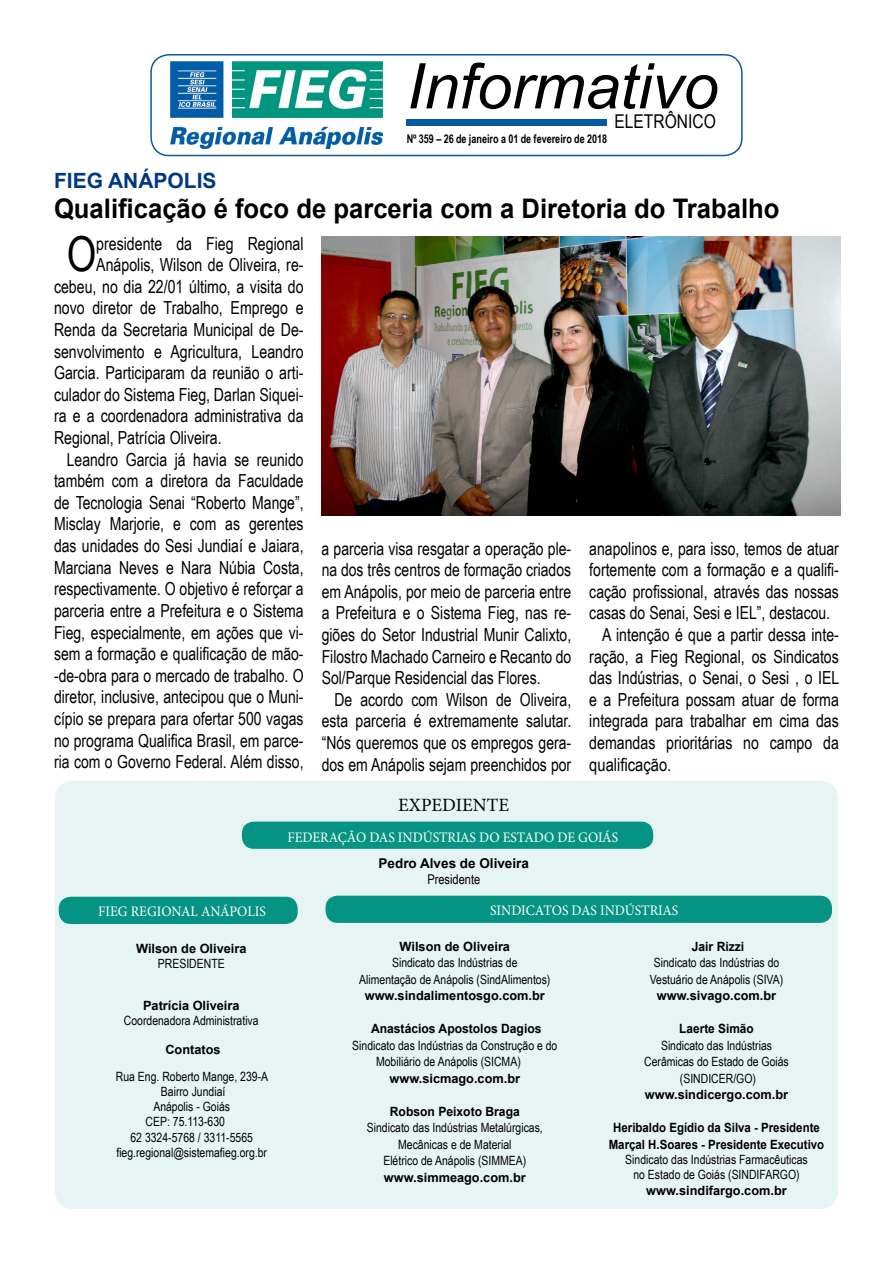
<style>
.page{position:relative;width:893px;height:1263px;background:#fff}
.page>*{position:absolute;margin:0;border:0;box-sizing:border-box;transform-origin:0 0}
.t1{font:italic 63px "Arial";color:#000}
.t2{font:48.15px "Arial Narrow";color:#000;scale:.96 1}
.t3{font:700 27px "Arial";color:#000;scale:.95 1}
.t4{font:700 21px "Arial";color:#003882}
.t5{font:19.05px "Arial Narrow";color:#000}
.t6{font:18.75px "Minion Pro";color:#000}
.t7{font:18px/21.6px "Arial Narrow";color:#000;text-align:justify;scale:.95 1}
.t8{font:18px "Arial Narrow";color:#000;scale:.96 1}
.t9{font:18px "Arial Narrow";color:#000}
.t10{font:14.55px "Minion Pro";color:#fff;scale:.94 1}
.t11{font:700 13.5px "Arial";color:#000}
.t12{font:13.5px "Arial Narrow";color:#000}
.t13{font:12.75px/16.5px "Arial Narrow";color:#000;text-align:center}
.t14{font:700 12.75px "Arial";color:#000}
.t15{font:700 12.75px/16.5px "Arial";color:#000;text-align:center;scale:.9 1}
.t16{font:700 12.75px "Arial";color:#000;scale:.95 1}
.t17{font:700 12.75px "Arial";color:#000;scale:.93 1}
.t18{font:700 12px "Arial Narrow";color:#000;scale:.92 1}
</style>
<div class="page">
<img style="left:322px;top:237px;width:518px;height:279px">
<div style="left:55px;top:781px;width:783px;height:428px;background:#e6f4f3;border-radius:18px"></div>
<div style="left:242px;top:822px;width:411px;height:27px;background:#059383;border-radius:12px"></div>
<div style="left:59px;top:897px;width:239px;height:27px;background:#059383;border-radius:12px"></div>
<div style="left:326px;top:896px;width:506px;height:27px;background:#059383;border-radius:12px"></div>
<div style="left:150px;top:54px;width:593px;height:102px;border:2px solid #0958a1;border-radius:18px"></div>
<img style="left:170px;top:62px;width:213px;height:86px">
<div style="left:407px;top:119px;width:200px;height:6px;background:#0759a2"></div>
<h1 class="t1" style="left:407px;top:45px;width:313px">Informativo</h1>
<p class="t5" style="left:614px;top:108px;width:103px">ELETRÔNICO</p>
<p class="t18" style="left:407px;top:129px;width:219px">Nº 359 – 26 de janeiro a 01 de fevereiro de 2018</p>
<p class="t4" style="left:54px;top:166px;width:164px">FIEG ANÁPOLIS</p>
<h3 class="t3" style="left:54px;top:189px;width:765px">Qualificação é foco de parceria com a Diretoria do Trabalho</h3>
<h2 class="t2" style="left:67px;top:219px;width:32px">O</h2>
<p class="t8" style="left:96px;top:230px;width:217px">presidente da Fieg Regional</p>
<p class="t8" style="left:96px;top:252px;width:218px">Anápolis, Wilson de Oliveira, re-</p>
<p class="t8" style="left:54px;top:273px;width:262px">cebeu, no dia 22/01 último, a visita do</p>
<p class="t8" style="left:54px;top:295px;width:262px">novo diretor de Trabalho, Emprego e</p>
<p class="t8" style="left:54px;top:316px;width:262px">Renda da Secretaria Municipal de De-</p>
<p class="t8" style="left:54px;top:338px;width:262px">senvolvimento e Agricultura, Leandro</p>
<p class="t8" style="left:54px;top:360px;width:262px">Garcia. Participaram da reunião o arti-</p>
<p class="t8" style="left:54px;top:381px;width:262px">culador do Sistema Fieg, Darlan Siquei-</p>
<p class="t8" style="left:54px;top:403px;width:262px">ra e a coordenadora administrativa da</p>
<p class="t8" style="left:54px;top:424px;width:176px">Regional, Patrícia Oliveira.</p>
<p class="t7" style="left:67px;top:448px;width:251px">Leandro Garcia já havia se reunido</p>
<p class="t7" style="left:54px;top:469px;width:264px">também com a diretora da Faculdade</p>
<p class="t7" style="left:54px;top:491px;width:264px">de Tecnologia Senai “Roberto Mange”,</p>
<p class="t7" style="left:54px;top:513px;width:264px">Misclay Marjorie, e com as gerentes</p>
<p class="t7" style="left:54px;top:534px;width:264px">das unidades do Sesi Jundiaí e Jaiara,</p>
<p class="t7" style="left:54px;top:556px;width:264px">Marciana Neves e Nara Núbia Costa,</p>
<p class="t7" style="left:54px;top:577px;width:264px">respectivamente. O objetivo é reforçar a</p>
<p class="t7" style="left:54px;top:599px;width:264px">parceria entre a Prefeitura e o Sistema</p>
<p class="t7" style="left:54px;top:621px;width:264px">Fieg, especialmente, em ações que vi-</p>
<p class="t7" style="left:54px;top:642px;width:264px">sem a formação e qualificação de mão-</p>
<p class="t7" style="left:54px;top:664px;width:264px">-de-obra para o mercado de trabalho. O</p>
<p class="t7" style="left:54px;top:685px;width:264px">diretor, inclusive, antecipou que o Muni-</p>
<p class="t7" style="left:54px;top:707px;width:264px">cípio se prepara para ofertar 500 vagas</p>
<p class="t7" style="left:54px;top:729px;width:264px">no programa Qualifica Brasil, em parce-</p>
<p class="t7" style="left:54px;top:750px;width:264px">ria com o Governo Federal. Além disso,</p>
<p class="t7" style="left:589px;top:537px;width:264px">anapolinos e, para isso, temos de atuar</p>
<p class="t7" style="left:589px;top:558px;width:264px">fortemente com a formação e a qualifi-</p>
<p class="t7" style="left:589px;top:580px;width:264px">cação profissional, através das nossas</p>
<p class="t7" style="left:589px;top:601px;width:255px">casas do Senai, Sesi e IEL”, destacou.</p>
<p class="t8" style="left:602px;top:621px;width:248px">A intenção é que a partir dessa inte-</p>
<p class="t8" style="left:589px;top:643px;width:261px">ração, a Fieg Regional, os Sindicatos</p>
<p class="t8" style="left:589px;top:664px;width:262px">das Indústrias, o Senai, o Sesi , o IEL</p>
<p class="t8" style="left:589px;top:686px;width:262px">e a Prefeitura possam atuar de forma</p>
<p class="t8" style="left:589px;top:708px;width:261px">integrada para trabalhar em cima das</p>
<p class="t8" style="left:589px;top:729px;width:262px">demandas prioritárias no campo da</p>
<p class="t9" style="left:589px;top:751px;width:84px">qualificação.</p>
<p class="t7" style="left:322px;top:537px;width:264px">a parceria visa resgatar a operação ple&shy;na dos três centros de formação criados em Anápolis, por meio de parceria entre a Prefeitura e o Sistema Fieg, nas re&shy;giões do Setor Industrial Munir Calixto, Filostro Machado Carneiro e Recanto do Sol/Parque Residencial das Flores.</p>
<p class="t7" style="left:322px;top:688px;width:264px;text-indent:13px">De acordo com Wilson de Oliveira, esta parceria é extremamente salutar. “Nós queremos que os empregos gera&shy;dos em Anápolis sejam preenchidos por</p>
<p class="t6" style="left:398px;top:792px;width:112px">EXPEDIENTE</p>
<p class="t10" style="left:288px;top:827px;width:353px">FEDERAÇÃO DAS INDÚSTRIAS DO ESTADO DE GOIÁS</p>
<p class="t11" style="left:379px;top:854px;width:152px">Pedro Alves de Oliveira</p>
<p class="t12" style="left:427px;top:870px;width:54px">Presidente</p>
<p class="t10" style="left:98px;top:902px;width:180px">FIEG REGIONAL ANÁPOLIS</p>
<p class="t10" style="left:490px;top:900px;width:202px">SINDICATOS DAS INDÚSTRIAS</p>
<p class="t14" style="left:136px;top:939px;width:112px">Wilson de Oliveira</p>
<p class="t13" style="left:158px;top:955px;width:68px">PRESIDENTE</p>
<p class="t14" style="left:143px;top:996px;width:98px">Patrícia Oliveira</p>
<p class="t13" style="left:124px;top:1012px;width:136px">Coordenadora Administrativa</p>
<p class="t14" style="left:165px;top:1040px;width:57px">Contatos</p>
<p class="t13" style="left:116px;top:1067px;width:154px">Rua Eng. Roberto Mange, 239-A</p>
<p class="t13" style="left:161px;top:1083px;width:66px">Bairro Jundiaí</p>
<p class="t13" style="left:153px;top:1098px;width:78px">Anápolis - Goiás</p>
<p class="t13" style="left:146px;top:1113px;width:81px">CEP: 75.113-630</p>
<p class="t13" style="left:130px;top:1128px;width:124px">62 3324-5768 / 3311-5565</p>
<p class="t13" style="left:116px;top:1144px;width:152px">fieg.regional@sistemafieg.org.br</p>
<p class="t14" style="left:400px;top:937px;width:112px">Wilson de Oliveira</p>
<p class="t13" style="left:359px;top:954px;width:193px">Sindicato das Indústrias de<br>Alimentação de Anápolis (SindAlimentos)</p>
<p class="t14" style="left:365px;top:987px;width:182px">www.sindalimentosgo.com.br</p>
<p class="t16" style="left:371px;top:1020px;width:181px">Anastácios Apostolos Dagios</p>
<p class="t13" style="left:376px;top:1036px;width:183px;text-align:left;text-indent:-24px">Sindicato das Indústrias da Construção e do<br>Mobiliário de Anápolis (SICMA)</p>
<p class="t14" style="left:390px;top:1069px;width:132px">www.sicmago.com.br</p>
<p class="t16" style="left:390px;top:1102px;width:138px">Robson Peixoto Braga</p>
<p class="t13" style="left:367px;top:1119px;width:178px">Sindicato das Indústrias Metalúrgicas,<br>Mecânicas e de Material<br>Elétrico de Anápolis (SIMMEA)</p>
<p class="t14" style="left:384px;top:1168px;width:143px">www.simmeago.com.br</p>
<p class="t16" style="left:692px;top:937px;width:57px">Jair Rizzi</p>
<p class="t13" style="left:650px;top:954px;width:135px">Sindicato das Indústrias do<br>Vestuário de Anápolis (SIVA)</p>
<p class="t14" style="left:657px;top:987px;width:121px">www.sivago.com.br</p>
<p class="t17" style="left:679px;top:1020px;width:82px">Laerte Simão</p>
<p class="t13" style="left:644px;top:1036px;width:146px">Sindicato das Indústrias<br>Cerâmicas do Estado de Goiás (SINDICER/GO)</p>
<p class="t14" style="left:645px;top:1086px;width:145px">www.sindicergo.com.br</p>
<p class="t15" style="left:609px;top:1119px;width:241px">Heribaldo Egídio da Silva - Presidente<br>Marçal H.Soares - Presidente Executivo</p>
<p class="t13" style="left:625px;top:1151px;width:184px;line-height:15.3px">Sindicato das Indústrias Farmacêuticas no Estado de Goiás (SINDIFARGO)</p>
<p class="t14" style="left:646px;top:1181px;width:142px">www.sindifargo.com.br</p>
</div>
